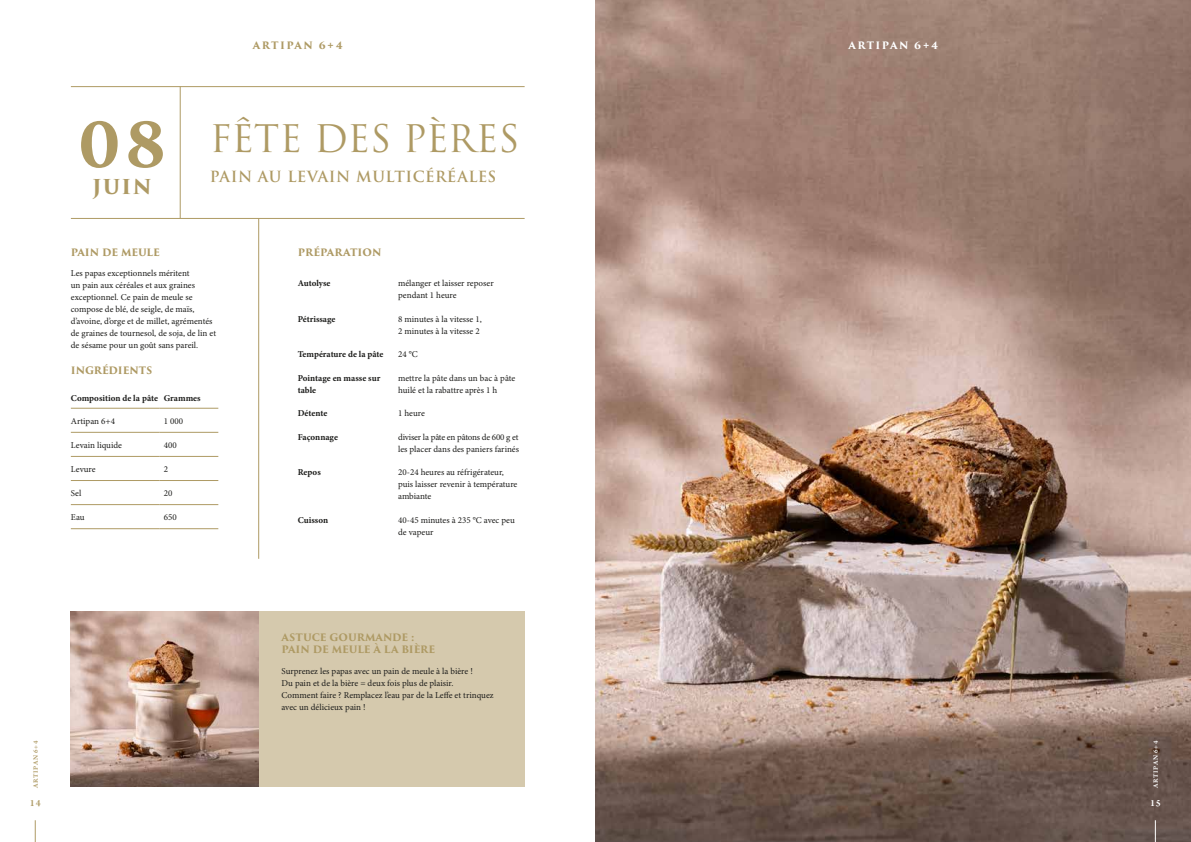
<style>
.page{position:relative;width:1191px;height:842px;background:#fff}
.page>*{position:absolute;margin:0;border:0;box-sizing:border-box;transform-origin:0 0}
.t1{font:700 60px "Trajan Pro 3";color:#ae9a64}
.t2{font:37px "Trajan Pro 3";color:#ae9a64}
.t3{font:700 20px "Trajan Pro 3";color:#ae9a64}
.t4{font:600 15px "Trajan Pro 3";letter-spacing:.03em;color:#ae9a64}
.t5{font:700 10px/12px "Trajan Pro 3";color:#ae9a64}
.t6{font:700 10px "Trajan Pro 3";letter-spacing:.145em;color:#ae9a64}
.t7{font:700 10px "Trajan Pro 3";letter-spacing:.145em;color:#fff}
.t8{font:600 10px "Arno Pro";color:#fff}
.t9{font:600 10px "Arno Pro";color:#ae9a64}
.t10{font:9px/12px "Minion Pro";color:#1d1d1b}
.t11{font:700 9px/12px "Minion Pro";color:#1d1d1b}
.t12{font:600 7px "Arno Pro";color:#fff}
.t13{font:600 7px "Arno Pro";color:#ae9a64}
</style>
<div class="page">
<img style="left:595px;top:0;width:596px;height:842px">
<img style="left:71px;top:611px;width:188px;height:176px">
<hr style="left:71px;top:408px;width:89px;height:1px;background:#ae9a64">
<hr style="left:160px;top:408px;width:58px;height:1px;background:#ae9a64">
<hr style="left:71px;top:432px;width:89px;height:1px;background:#ae9a64">
<hr style="left:160px;top:432px;width:58px;height:1px;background:#ae9a64">
<hr style="left:71px;top:456px;width:89px;height:1px;background:#ae9a64">
<hr style="left:160px;top:456px;width:58px;height:1px;background:#ae9a64">
<hr style="left:71px;top:480px;width:89px;height:1px;background:#ae9a64">
<hr style="left:160px;top:480px;width:58px;height:1px;background:#ae9a64">
<hr style="left:71px;top:504px;width:89px;height:1px;background:#ae9a64">
<hr style="left:160px;top:504px;width:58px;height:1px;background:#ae9a64">
<hr style="left:71px;top:528px;width:89px;height:1px;background:#ae9a64">
<hr style="left:160px;top:528px;width:58px;height:1px;background:#ae9a64">
<hr style="left:180px;top:86px;width:1px;height:132px;background:#ae9a64">
<hr style="left:71px;top:218px;width:453px;height:1px;background:#ae9a64">
<hr style="left:71px;top:86px;width:453px;height:1px;background:#ae9a64">
<hr style="left:258px;top:219px;width:1px;height:340px;background:#ae9a64">
<div style="left:259px;top:611px;width:265px;height:176px;background:#d5c9ad"></div>
<svg style="left:1155px;top:820px;width:1px;height:22px"></svg>
<svg style="left:35px;top:820px;width:1px;height:22px"></svg>
<h1 class="t1" style="left:78px;top:101px;width:90px">08</h1>
<h3 class="t3" style="left:92px;top:172px;width:61px">JUIN</h3>
<p class="t6" style="left:253px;top:38px;width:91px">ARTIPAN 6+4</p>
<p class="t7" style="left:848px;top:38px;width:91px">ARTIPAN 6+4</p>
<h2 class="t2" style="left:210px;top:113px;width:311px">FÊTE DES PÈRES</h2>
<h3 class="t4" style="left:210px;top:166px;width:288px">PAIN AU LEVAIN MULTICÉRÉALES</h3>
<p class="t5" style="left:71px;top:246px;width:91px">PAIN DE MEULE</p>
<p class="t10" style="left:71px;top:267px;width:147px">Les papas exceptionnels méritent<br>un pain aux céréales et aux graines exceptionnel. Ce pain de meule se compose de blé, de seigle, de maïs, d’avoine, d’orge et de millet, agrémentés de graines de tournesol, de soja, de lin et de sésame pour un goût sans pareil.</p>
<p class="t5" style="left:71px;top:365px;width:83px">INGRÉDIENTS</p>
<p class="t11" style="left:71px;top:392px;width:131px">Composition de la pâte Grammes</p>
<p class="t10" style="left:71px;top:415px;width:46px">Artipan 6+4</p>
<p class="t10" style="left:164px;top:415px;width:21px">1 000</p>
<p class="t10" style="left:71px;top:439px;width:53px">Levain liquide</p>
<p class="t10" style="left:164px;top:439px;width:14px">400</p>
<p class="t10" style="left:71px;top:463px;width:26px">Levure</p>
<p class="t10" style="left:164px;top:463px;width:6px">2</p>
<p class="t10" style="left:71px;top:487px;width:12px">Sel</p>
<p class="t10" style="left:164px;top:487px;width:10px">20</p>
<p class="t10" style="left:71px;top:511px;width:15px">Eau</p>
<p class="t10" style="left:164px;top:511px;width:14px">650</p>
<p class="t5" style="left:298px;top:246px;width:85px">PRÉPARATION</p>
<p class="t11" style="left:298px;top:277px;width:34px">Autolyse</p>
<p class="t10" style="left:398px;top:277px;width:97px">mélanger et laisser reposer pendant 1 heure</p>
<p class="t11" style="left:298px;top:313px;width:39px">Pétrissage</p>
<p class="t10" style="left:398px;top:313px;width:85px">8 minutes à la vitesse 1,<br>2 minutes à la vitesse 2</p>
<p class="t11" style="left:298px;top:348px;width:87px">Température de la pâte</p>
<p class="t10" style="left:398px;top:348px;width:21px">24 °C</p>
<p class="t11" style="left:298px;top:372px;width:84px">Pointage en masse sur table</p>
<p class="t10" style="left:398px;top:372px;width:119px">mettre la pâte dans un bac à pâte huilé et la rabattre après 1 h</p>
<p class="t11" style="left:298px;top:407px;width:31px">Détente</p>
<p class="t10" style="left:398px;top:407px;width:28px">1 heure</p>
<p class="t11" style="left:298px;top:431px;width:42px">Façonnage</p>
<p class="t10" style="left:398px;top:431px;width:122px">diviser la pâte en pâtons de 600 g et les placer dans des paniers farinés</p>
<p class="t11" style="left:298px;top:466px;width:25px">Repos</p>
<p class="t10" style="left:398px;top:467px;width:121px">20-24 heures au réfrigérateur, puis laisser revenir à température ambiante</p>
<p class="t11" style="left:298px;top:514px;width:32px">Cuisson</p>
<p class="t10" style="left:398px;top:514px;width:118px">40-45 minutes à 235 °C avec peu de vapeur</p>
<p class="t13" style="left:32px;top:788px;width:49px;rotate:-90deg">Artipan 6+4</p>
<p class="t9" style="left:30px;top:797px;width:12px">14</p>
<p class="t5" style="left:281px;top:632px;width:155px">ASTUCE GOURMANDE :<br>PAIN DE MEULE À LA BIÈRE</p>
<p class="t10" style="left:281px;top:665px;width:214px">Surprenez les papas avec un pain de meule à la bière !<br>Du pain et de la bière = deux fois plus de plaisir.<br>Comment faire ? Remplacez l’eau par de la Leffe et trinquez avec un délicieux pain !</p>
<p class="t12" style="left:1151px;top:788px;width:49px;rotate:-90deg">Artipan 6+4</p>
<p class="t8" style="left:1150px;top:797px;width:12px">15</p>
</div>
